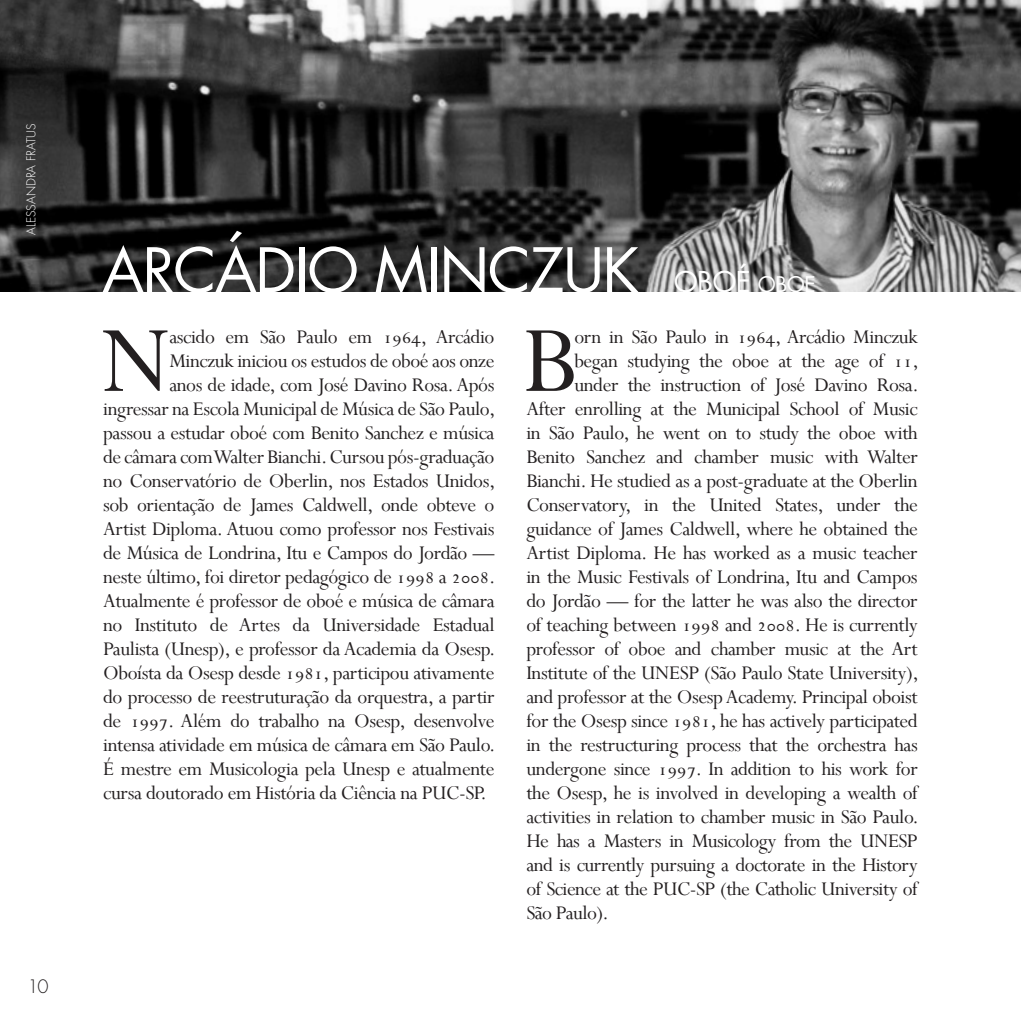
<style>
.page{position:relative;width:1021px;height:1021px;background:#fff}
.page>*{position:absolute;margin:0;border:0;box-sizing:border-box;transform-origin:0 0}
.Capitular{font:105.3px "Perpetua";color:#231f20}
.t1{font:60px "Futura";letter-spacing:-.025em;color:#fff}
.Capitular-2{font:21.6px "Perpetua";letter-spacing:-.02em;color:#231f20}
.t2{font:300 18px "Futura";color:#231f20}
.t3{font:300 12px "Futura Std";color:#fff}
.s1{font-size:27.9px}
.s2{font-size:21px}
.s3{font-family:"Perpetua SC"}
</style>
<div class="page">
<img style="left:0;top:0;width:1020px;height:291px">
<p class="t3" style="left:24px;top:235px;width:113px;rotate:-90deg">ALESSANDRA FRATUS</p>
<p class="t2" style="left:28px;top:975px;width:23px">10</p>
<p class="t1" style="left:102px;top:229px;width:715px">ARCÁDIO MINCZUK <span class="s1">OBOÉ</span> <span class="s2">OBOE</span></p>
<p class="Capitular" style="left:101px;top:294px;width:72px">N</p>
<p class="Capitular-2" style="left:169px;top:323px;width:326px">ascido em São Paulo em <span class="s3">1964,</span> Arcádio</p>
<p class="Capitular-2" style="left:169px;top:347px;width:326px">Minczuk iniciou os estudos de oboé aos onze</p>
<p class="Capitular-2" style="left:169px;top:371px;width:326px">anos de idade, com José Davino Rosa. Após</p>
<p class="Capitular-2" style="left:103px;top:395px;width:393px">ingressar na Escola Municipal de Música de São Paulo,</p>
<p class="Capitular-2" style="left:103px;top:419px;width:393px">passou a estudar oboé com Benito Sanchez e música</p>
<p class="Capitular-2" style="left:103px;top:443px;width:393px">de câmara com Walter Bianchi. Cursou pós-graduação</p>
<p class="Capitular-2" style="left:103px;top:467px;width:393px">no Conservatório de Oberlin, nos Estados Unidos,</p>
<p class="Capitular-2" style="left:103px;top:491px;width:393px">sob orientação de James Caldwell, onde obteve o</p>
<p class="Capitular-2" style="left:103px;top:515px;width:393px">Artist Diploma. Atuou como professor nos Festivais</p>
<p class="Capitular-2" style="left:103px;top:539px;width:393px">de Música de Londrina, Itu e Campos do Jordão —</p>
<p class="Capitular-2" style="left:103px;top:563px;width:394px">neste último, foi diretor pedagógico de <span class="s3">1998</span> a <span class="s3">2008</span>.</p>
<p class="Capitular-2" style="left:103px;top:587px;width:393px">Atualmente é professor de oboé e música de câmara</p>
<p class="Capitular-2" style="left:103px;top:611px;width:393px">no Instituto de Artes da Universidade Estadual</p>
<p class="Capitular-2" style="left:103px;top:635px;width:394px">Paulista (Unesp), e professor da Academia da Osesp.</p>
<p class="Capitular-2" style="left:103px;top:659px;width:393px">Oboísta da Osesp desde <span class="s3">1981</span>, participou ativamente</p>
<p class="Capitular-2" style="left:103px;top:683px;width:393px">do processo de reestruturação da orquestra, a partir</p>
<p class="Capitular-2" style="left:103px;top:707px;width:393px">de <span class="s3">1997</span>. Além do trabalho na Osesp, desenvolve</p>
<p class="Capitular-2" style="left:103px;top:731px;width:394px">intensa atividade em música de câmara em São Paulo.</p>
<p class="Capitular-2" style="left:103px;top:755px;width:393px">É mestre em Musicologia pela Unesp e atualmente</p>
<p class="Capitular-2" style="left:103px;top:779px;width:385px">cursa doutorado em História da Ciência na PUC-SP.</p>
<p class="Capitular" style="left:522px;top:294px;width:55px">B</p>
<p class="Capitular-2" style="left:574px;top:323px;width:345px">orn in São Paulo in <span class="s3">1964</span>, Arcádio Minczuk</p>
<p class="Capitular-2" style="left:574px;top:347px;width:346px">began studying the oboe at the age of <span class="s3">11</span>,</p>
<p class="Capitular-2" style="left:574px;top:371px;width:346px">under the instruction of José Davino Rosa.</p>
<p class="Capitular-2" style="left:526px;top:395px;width:393px">After enrolling at the Municipal School of Music</p>
<p class="Capitular-2" style="left:526px;top:419px;width:393px">in São Paulo, he went on to study the oboe with</p>
<p class="Capitular-2" style="left:526px;top:443px;width:393px">Benito Sanchez and chamber music with Walter</p>
<p class="Capitular-2" style="left:526px;top:467px;width:393px">Bianchi. He studied as a post-graduate at the Oberlin</p>
<p class="Capitular-2" style="left:526px;top:491px;width:393px">Conservatory, in the United States, under the</p>
<p class="Capitular-2" style="left:526px;top:515px;width:393px">guidance of James Caldwell, where he obtained the</p>
<p class="Capitular-2" style="left:526px;top:539px;width:393px">Artist Diploma. He has worked as a music teacher</p>
<p class="Capitular-2" style="left:526px;top:563px;width:393px">in the Music Festivals of Londrina, Itu and Campos</p>
<p class="Capitular-2" style="left:526px;top:587px;width:393px">do Jordão — for the latter he was also the director</p>
<p class="Capitular-2" style="left:526px;top:611px;width:393px">of teaching between <span class="s3">1998</span> and <span class="s3">2008</span>. He is currently</p>
<p class="Capitular-2" style="left:526px;top:635px;width:393px">professor of oboe and chamber music at the Art</p>
<p class="Capitular-2" style="left:526px;top:659px;width:394px">Institute of the UNESP (São Paulo State University),</p>
<p class="Capitular-2" style="left:526px;top:683px;width:393px">and professor at the Osesp Academy. Principal oboist</p>
<p class="Capitular-2" style="left:526px;top:707px;width:393px">for the Osesp since <span class="s3">1981</span>, he has actively participated</p>
<p class="Capitular-2" style="left:526px;top:731px;width:393px">in the restructuring process that the orchestra has</p>
<p class="Capitular-2" style="left:526px;top:755px;width:393px">undergone since <span class="s3">1997</span>. In addition to his work for</p>
<p class="Capitular-2" style="left:526px;top:779px;width:393px">the Osesp, he is involved in developing a wealth of</p>
<p class="Capitular-2" style="left:526px;top:803px;width:394px">activities in relation to chamber music in São Paulo.</p>
<p class="Capitular-2" style="left:526px;top:827px;width:393px">He has a Masters in Musicology from the UNESP</p>
<p class="Capitular-2" style="left:526px;top:851px;width:393px">and is currently pursuing a doctorate in the History</p>
<p class="Capitular-2" style="left:526px;top:875px;width:393px">of Science at the PUC-SP (the Catholic University of</p>
<p class="Capitular-2" style="left:526px;top:899px;width:84px">São Paulo).</p>
</div>
